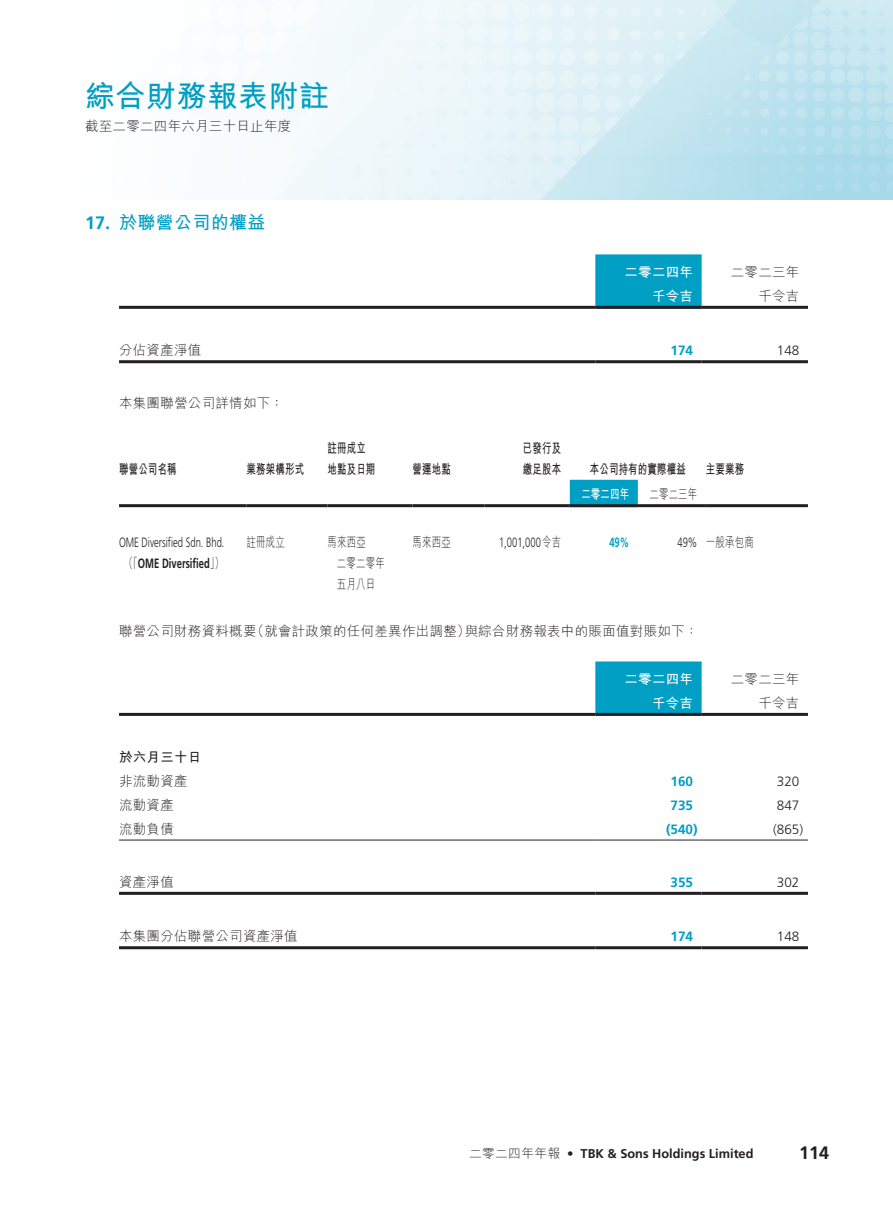
<style>
.page{position:relative;width:893px;height:1212px;background:#fff}
.page>*{position:absolute;margin:0;border:0;box-sizing:border-box;transform-origin:0 0}
.t1{font:700 30px "M Hei HK";letter-spacing:.02em;color:#009fc3}
._01_H1{font:700 18px "M Hei HK";letter-spacing:.02em;color:#009fc3}
.t2{font:700 18px "Frutiger LT Std";color:#231f20}
._01_H1-2{font:700 18px "Frutiger LT Std";color:#009fc3}
._00_txt{font:300 13.5px "M Hei HK";letter-spacing:.02em;color:#231f20}
._50_Table_txt{font:300 13.5px "M Hei HK";letter-spacing:.02em;color:#231f20}
._50_Table_txt-2{font:700 13.5px "M Hei HK";letter-spacing:.02em;color:#231f20;scale:.7 1}
._50_Table_txt-3{font:300 13.5px "Frutiger LT Std";color:#231f20;scale:.7 1}
._50_Table_txt-4{font:300 13.5px "M Hei HK";letter-spacing:.02em;color:#231f20;scale:.7 1}
._50_Table_txt-5{font:300 13.5px "Frutiger LT Std";color:#231f20}
._50_Table_txt-6{font:700 13.5px "Frutiger LT Std";color:#009fc3}
._50_Table_txt-7{font:700 13.5px "Frutiger LT Std";color:#231f20;scale:.7 1}
._50_Table_txt-8{font:700 13.5px "M Hei HK";letter-spacing:.02em;color:#fff}
._50_Table_txt-9{font:700 13.5px "M Hei HK";letter-spacing:.02em;color:#231f20}
._50_Table_txt-10{font:700 13.5px "M Hei HK";letter-spacing:.02em;color:#fff;scale:.7 1}
._50_Table_txt-11{font:700 13.5px "Frutiger LT Std";color:#009fc3;scale:.7 1}
.t3{font:700 12.75px "Frutiger LT Std";color:#231f20}
.t4{font:300 12.75px "M Hei HK";letter-spacing:.02em;color:#231f20}
.t5{font:300 12.75px "Frutiger LT Std";color:#231f20}
.s1{font-family:"M Hei HK";font-weight:300}
.s2{font-family:"M Hei HK"}
</style>
<div class="page">
<img style="left:275px;top:0;width:618px;height:200px">
<div style="left:595px;top:254px;width:107px;height:52px;background:#009fc3"></div>
<hr style="left:119px;top:306px;width:476px;height:3px;background:#231f20">
<hr style="left:595px;top:306px;width:107px;height:3px;background:#231f20">
<hr style="left:702px;top:306px;width:106px;height:3px;background:#231f20">
<hr style="left:119px;top:360px;width:476px;height:3px;background:#231f20">
<hr style="left:595px;top:360px;width:107px;height:3px;background:#231f20">
<hr style="left:702px;top:360px;width:106px;height:3px;background:#231f20">
<div style="left:570px;top:480px;width:68px;height:24px;background:#009fc3"></div>
<hr style="left:119px;top:504px;width:128px;height:3px;background:#231f20">
<hr style="left:247px;top:504px;width:80px;height:3px;background:#231f20">
<hr style="left:327px;top:504px;width:85px;height:3px;background:#231f20">
<hr style="left:412px;top:504px;width:73px;height:3px;background:#231f20">
<hr style="left:485px;top:504px;width:85px;height:3px;background:#231f20">
<hr style="left:570px;top:504px;width:68px;height:3px;background:#231f20">
<hr style="left:638px;top:504px;width:68px;height:3px;background:#231f20">
<hr style="left:706px;top:504px;width:102px;height:3px;background:#231f20">
<div style="left:595px;top:661px;width:107px;height:52px;background:#009fc3"></div>
<hr style="left:119px;top:713px;width:476px;height:3px;background:#231f20">
<hr style="left:595px;top:713px;width:107px;height:3px;background:#231f20">
<hr style="left:702px;top:713px;width:106px;height:3px;background:#231f20">
<hr style="left:119px;top:840px;width:476px;height:1px;background:#231f20">
<hr style="left:595px;top:840px;width:107px;height:1px;background:#231f20">
<hr style="left:702px;top:840px;width:106px;height:1px;background:#231f20">
<hr style="left:119px;top:892px;width:476px;height:3px;background:#231f20">
<hr style="left:595px;top:892px;width:107px;height:3px;background:#231f20">
<hr style="left:702px;top:892px;width:106px;height:3px;background:#231f20">
<hr style="left:119px;top:946px;width:476px;height:3px;background:#231f20">
<hr style="left:595px;top:946px;width:107px;height:3px;background:#231f20">
<hr style="left:702px;top:946px;width:106px;height:3px;background:#231f20">
<h1 class="t1" style="left:85px;top:74px;width:246px">綜合財務報表附註</h1>
<p class="_00_txt" style="left:85px;top:119px;width:208px">截至二零二四年六月三十日止年度</p>
<p class="_01_H1-2" style="left:85px;top:212px;width:27px">17.</p>
<p class="_01_H1" style="left:119px;top:209px;width:148px">於聯營公司的權益</p>
<p class="_50_Table_txt-8" style="left:624px;top:262px;width:70px">二零二四年</p>
<p class="_50_Table_txt-8" style="left:652px;top:286px;width:43px">千令吉</p>
<p class="_50_Table_txt" style="left:731px;top:265px;width:70px">二零二三年</p>
<p class="_50_Table_txt" style="left:758px;top:289px;width:43px">千令吉</p>
<p class="_50_Table_txt" style="left:119px;top:343px;width:84px">分佔資產淨值</p>
<p class="_00_txt" style="left:119px;top:396px;width:166px">本集團聯營公司詳情如下：</p>
<p class="_50_Table_txt-6" style="left:671px;top:342px;width:24px">174</p>
<p class="_50_Table_txt-5" style="left:777px;top:343px;width:24px">148</p>
<p class="_50_Table_txt-2" style="left:327px;top:438px;width:56px">註冊成立</p>
<p class="_50_Table_txt-2" style="left:523px;top:438px;width:56px">已發行及</p>
<p class="_50_Table_txt-2" style="left:119px;top:459px;width:84px">聯營公司名稱</p>
<p class="_50_Table_txt-2" style="left:247px;top:459px;width:84px">業務架構形式</p>
<p class="_50_Table_txt-2" style="left:327px;top:459px;width:70px">地點及日期</p>
<p class="_50_Table_txt-2" style="left:412px;top:459px;width:56px">營運地點</p>
<p class="_50_Table_txt-2" style="left:523px;top:459px;width:56px">繳足股本</p>
<p class="_50_Table_txt-2" style="left:590px;top:459px;width:139px">本公司持有的實際權益</p>
<p class="_50_Table_txt-2" style="left:706px;top:459px;width:56px">主要業務</p>
<p class="_50_Table_txt-10" style="left:581px;top:484px;width:70px">二零二四年</p>
<p class="_50_Table_txt-4" style="left:649px;top:487px;width:70px">二零二三年</p>
<p class="_50_Table_txt-3" style="left:119px;top:535px;width:152px">OME Diversified Sdn. Bhd.</p>
<p class="_50_Table_txt-7" style="left:124px;top:556px;width:145px"><span class="s1">（「</span>OME Diversified <span class="s1">(「</span></p>
<p class="_50_Table_txt-4" style="left:247px;top:536px;width:56px">註冊成立</p>
<p class="_50_Table_txt-4" style="left:327px;top:536px;width:56px">馬來西亞</p>
<p class="_50_Table_txt-4" style="left:337px;top:557px;width:70px">二零二零年</p>
<p class="_50_Table_txt-4" style="left:337px;top:578px;width:56px">五月八日</p>
<p class="_50_Table_txt-4" style="left:412px;top:536px;width:56px">馬來西亞</p>
<p class="_50_Table_txt-3" style="left:499px;top:535px;width:91px">1,001,000 <span class="s2">令吉</span></p>
<p class="_50_Table_txt-11" style="left:609px;top:535px;width:30px">49%</p>
<p class="_50_Table_txt-3" style="left:677px;top:535px;width:30px">49%</p>
<p class="_50_Table_txt-4" style="left:706px;top:536px;width:70px">一般承包商</p>
<p class="_00_txt" style="left:251px;top:624px;width:221px">（就會計政策的任何差異作出調整）</p>
<p class="_00_txt" style="left:465px;top:624px;width:235px">與綜合財務報表中的賬面值對賬如下：</p>
<p class="_00_txt" style="left:119px;top:624px;width:139px">聯營公司財務資料概要</p>
<p class="_50_Table_txt-8" style="left:624px;top:669px;width:70px">二零二四年</p>
<p class="_50_Table_txt-8" style="left:652px;top:693px;width:43px">千令吉</p>
<p class="_50_Table_txt" style="left:731px;top:672px;width:70px">二零二三年</p>
<p class="_50_Table_txt" style="left:758px;top:696px;width:43px">千令吉</p>
<p class="_50_Table_txt-9" style="left:119px;top:747px;width:84px">於六月三十日</p>
<p class="_50_Table_txt" style="left:119px;top:774px;width:70px">非流動資產</p>
<p class="_50_Table_txt-6" style="left:671px;top:773px;width:24px">160</p>
<p class="_50_Table_txt-5" style="left:777px;top:774px;width:24px">320</p>
<p class="_50_Table_txt" style="left:119px;top:798px;width:56px">流動資產</p>
<p class="_50_Table_txt-6" style="left:671px;top:797px;width:24px">735</p>
<p class="_50_Table_txt-5" style="left:777px;top:798px;width:24px">847</p>
<p class="_50_Table_txt" style="left:119px;top:822px;width:56px">流動負債</p>
<p class="_50_Table_txt-6" style="left:666px;top:821px;width:33px">)540(</p>
<p class="_50_Table_txt-5" style="left:773px;top:822px;width:32px">)865(</p>
<p class="_50_Table_txt" style="left:119px;top:875px;width:56px">資產淨值</p>
<p class="_50_Table_txt-6" style="left:671px;top:874px;width:24px">355</p>
<p class="_50_Table_txt-5" style="left:777px;top:874px;width:24px">302</p>
<p class="_50_Table_txt" style="left:119px;top:929px;width:180px">本集團分佔聯營公司資產淨值</p>
<p class="_50_Table_txt-6" style="left:671px;top:928px;width:24px">174</p>
<p class="_50_Table_txt-5" style="left:777px;top:929px;width:24px">148</p>
<p class="t4" style="left:469px;top:1147px;width:92px">二零二四年年報</p>
<p class="t5" style="left:567px;top:1146px;width:8px">•</p>
<p class="t3" style="left:581px;top:1146px;width:174px">TBK &amp; Sons Holdings Limited</p>
<h2 class="t2" style="left:799px;top:1142px;width:32px">114</h2>
</div>
